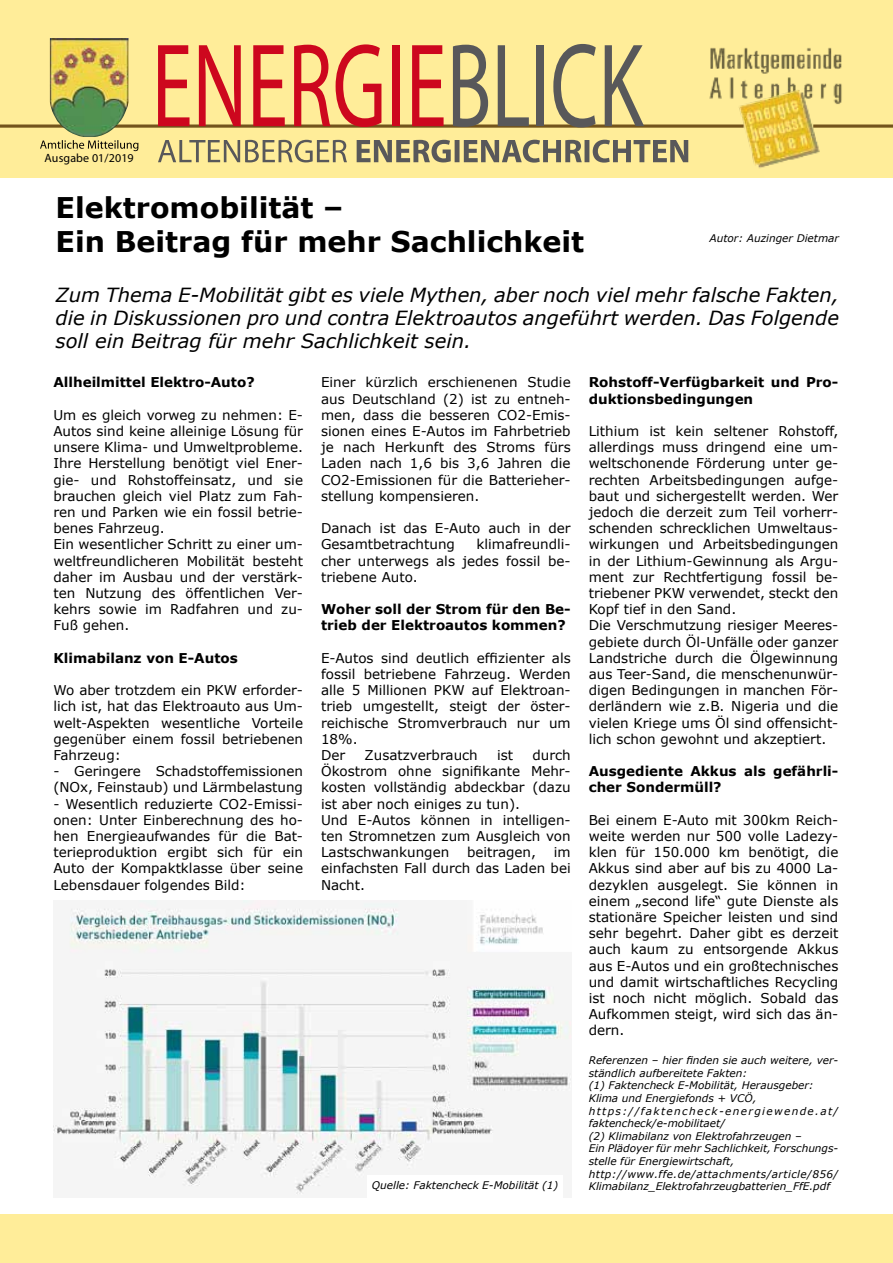
<style>
.page{position:relative;width:893px;height:1263px;background:#fff}
.page>*{position:absolute;margin:0;border:0;box-sizing:border-box;transform-origin:0 0}
.t1{font:120px "Myriad Pro";color:#cd071e;scale:.69 1}
.t2{font:700 28.5px/34.2px "Verdana";color:#000}
.t3{font:italic 19.5px/23.4px "Verdana";color:#000;text-align:justify}
.t4{font:13.5px/16.2px "Verdana";color:#000}
.t5{font:700 13.5px/16.2px "Verdana";color:#000}
.t6{font:12px "Myriad Pro";letter-spacing:.01em;color:#000}
.t7{font:italic 10.5px/12.6px "Verdana";color:#000}
.s1{color:#58585a}
</style>
<div class="page">
<img style="left:53px;top:900px;width:519px;height:295px">
<div style="left:0;top:0;width:893px;height:177px;background:#ffed99"></div>
<svg style="left:0;top:124px;width:69px;height:4px"></svg>
<svg style="left:853px;top:124px;width:40px;height:4px"></svg>
<svg style="left:113px;top:124px;width:588px;height:4px;background:#8f7335"></svg>
<svg style="left:158px;top:140px;width:530px;height:23px"></svg>
<img style="left:701px;top:47px;width:152px;height:121px">
<img style="left:50px;top:38px;width:17px;height:92px">
<svg style="left:40px;top:140px;width:98px;height:11px"></svg>
<div style="left:0;top:1215px;width:893px;height:48px;background:#ffed99"></div>
<div style="left:367px;top:1174px;width:196px;height:23px;background:#fff"></div>
<h1 class="t1" style="left:152px;top:12px;width:714px">ENERGIE<span class="s1">BLICK</span></h1>
<p class="t6" style="left:45px;top:151px;width:91px">Ausgabe 01/2019</p>
<h2 class="t2" style="left:56px;top:190px;width:530px">Elektromobilität –<br>Ein Beitrag für mehr Sachlichkeit</h2>
<h3 class="t3" style="left:56px;top:283px;width:785px">Zum Thema E-Mobilität gibt es viele Mythen, aber noch viel mehr falsche Fakten, die in Diskussionen pro und contra Elektroautos angeführt werden. Das Folgende soll ein Beitrag für mehr Sachlichkeit sein.</h3>
<p class="t5" style="left:53px;top:374px;width:203px">Allheilmittel Elektro-Auto?</p>
<p class="t4" style="left:53px;top:407px;width:251px">Um es gleich vorweg zu nehmen: E-<br>Autos sind keine alleinige Lösung für unsere Klima- und Umweltprobleme.<br>Ihre Herstellung benötigt viel Ener&shy;gie- und Rohstoffeinsatz, und sie brauchen gleich viel Platz zum Fah&shy;ren und Parken wie ein fossil betrie&shy;benes Fahrzeug.<br>Ein wesentlicher Schritt zu einer um&shy;weltfreundlicheren Mobilität besteht daher im Ausbau und der verstärk&shy;ten Nutzung des öffentlichen Ver&shy;kehrs sowie im Radfahren und zu-<br>Fuß gehen.</p>
<p class="t5" style="left:53px;top:649px;width:186px">Klimabilanz von E-Autos</p>
<p class="t4" style="left:53px;top:682px;width:251px;text-align:justify">Wo aber trotzdem ein PKW erforder&shy;lich ist, hat das Elektroauto aus Um&shy;welt-Aspekten wesentliche Vorteile gegenüber einem fossil betriebenen Fahrzeug:</p>
<p class="t4" style="left:53px;top:763px;width:251px">- Geringere Schadstoffemissionen (NOx, Feinstaub) und Lärmbelastung</p>
<p class="t4" style="left:53px;top:795px;width:251px;text-align:justify">- Wesentlich reduzierte CO2-Emissi&shy;onen: Unter Einberechnung des ho&shy;hen Energieaufwandes für die Bat&shy;terieproduktion ergibt sich für ein Auto der Kompaktklasse über seine Lebensdauer folgendes Bild:</p>
<p class="t7" style="left:710px;top:232px;width:131px">Autor: Auzinger Dietmar</p>
<p class="t5" style="left:589px;top:374px;width:251px">Rohstoff-Verfügbarkeit und Pro&shy;duktionsbedingungen</p>
<p class="t4" style="left:589px;top:423px;width:251px">Lithium ist kein seltener Rohstoff, allerdings muss dringend eine um&shy;weltschonende Förderung unter ge&shy;rechten Arbeitsbedingungen aufge&shy;baut und sichergestellt werden. Wer jedoch die derzeit zum Teil vorherr&shy;schenden schrecklichen Umweltaus&shy;wirkungen und Arbeitsbedingungen in der Lithium-Gewinnung als Argu&shy;ment zur Rechtfertigung fossil be&shy;triebener PKW verwendet, steckt den Kopf tief in den Sand.<br>Die Verschmutzung riesiger Meeres&shy;gebiete durch Öl-Unfälle oder ganzer Landstriche durch die Ölgewinnung aus Teer-Sand, die menschenunwür&shy;digen Bedingungen in manchen För&shy;derländern wie z.B. Nigeria und die vielen Kriege ums Öl sind offensicht&shy;lich schon gewohnt und akzeptiert.</p>
<p class="t5" style="left:589px;top:763px;width:251px">Ausgediente Akkus als gefährli&shy;cher Sondermüll?</p>
<p class="t4" style="left:589px;top:812px;width:251px;text-align:justify">Bei einem E-Auto mit 300km Reich&shy;weite werden nur 500 volle Ladezy&shy;klen für 150.000 km benötigt, die Akkus sind aber auf bis zu 4000 La&shy;dezyklen ausgelegt. Sie können in einem „second life“ gute Dienste als stationäre Speicher leisten und sind sehr begehrt. Daher gibt es derzeit auch kaum zu entsorgende Akkus aus E-Autos und ein großtechnisches und damit wirtschaftliches Recycling ist noch nicht möglich. Sobald das Aufkommen steigt, wird sich das än&shy;dern.</p>
<p class="t7" style="left:589px;top:1054px;width:251px">Referenzen – hier finden sie auch weitere, ver&shy;ständlich aufbereitete Fakten:<br>(1) Faktencheck E-Mobilität, Herausgeber:<br>Klima und Energiefonds + VCÖ, https://faktencheck-energiewende.at/ faktencheck/e-mobilitaet/<br>(2) Klimabilanz von Elektrofahrzeugen –<br>Ein Plädoyer für mehr Sachlichkeit, Forschungs&shy;stelle für Energiewirtschaft, http://www.ffe.de/attachments/article/856/ Klimabilanz_Elektrofahrzeugbatterien_FfE.pdf</p>
<p class="t4" style="left:321px;top:374px;width:251px;text-align:justify">Einer kürzlich erschienenen Studie aus Deutschland (2) ist zu entneh&shy;men, dass die besseren CO2-Emis&shy;sionen eines E-Autos im Fahrbetrieb je nach Herkunft des Stroms fürs Laden nach 1,6 bis 3,6 Jahren die CO2-Emissionen für die Batterieher&shy;stellung kompensieren.</p>
<p class="t4" style="left:321px;top:520px;width:251px">Danach ist das E-Auto auch in der<br>Gesamtbetrachtung</p>
<p class="t4" style="left:321px;top:536px;width:251px;text-align:justify;text-indent:155px">klimafreundli&shy;cher unterwegs als jedes fossil be&shy;triebene Auto.</p>
<p class="t5" style="left:321px;top:601px;width:251px">Woher soll der Strom für den Be&shy;trieb der Elektroautos kommen?</p>
<p class="t4" style="left:321px;top:650px;width:251px">E-Autos sind deutlich effizienter als fossil betriebene Fahrzeug. Werden alle 5 Millionen PKW auf Elektroan&shy;trieb umgestellt, steigt der öster&shy;reichische Stromverbrauch nur um<br>18%.<br>Der</p>
<p class="t4" style="left:321px;top:747px;width:251px;text-indent:211px">durch<br>Ökostrom ohne signifikante Mehr&shy;kosten vollständig abdeckbar (dazu ist aber noch einiges zu tun).<br>Und E-Autos können in intelligen&shy;ten Stromnetzen zum Ausgleich von<br>Lastschwankungen</p>
<p class="t4" style="left:365px;top:747px;width:115px">Zusatzverbrauch</p>
<p class="t4" style="left:497px;top:747px;width:18px">ist</p>
<p class="t4" style="left:467px;top:844px;width:71px">beitragen,</p>
<p class="t4" style="left:321px;top:844px;width:251px;text-align:justify;text-indent:233px">im einfachsten Fall durch das Laden bei Nacht.</p>
<p class="t7" style="left:372px;top:1179px;width:188px">Quelle: Faktencheck E-Mobilität (1)</p>
</div>
